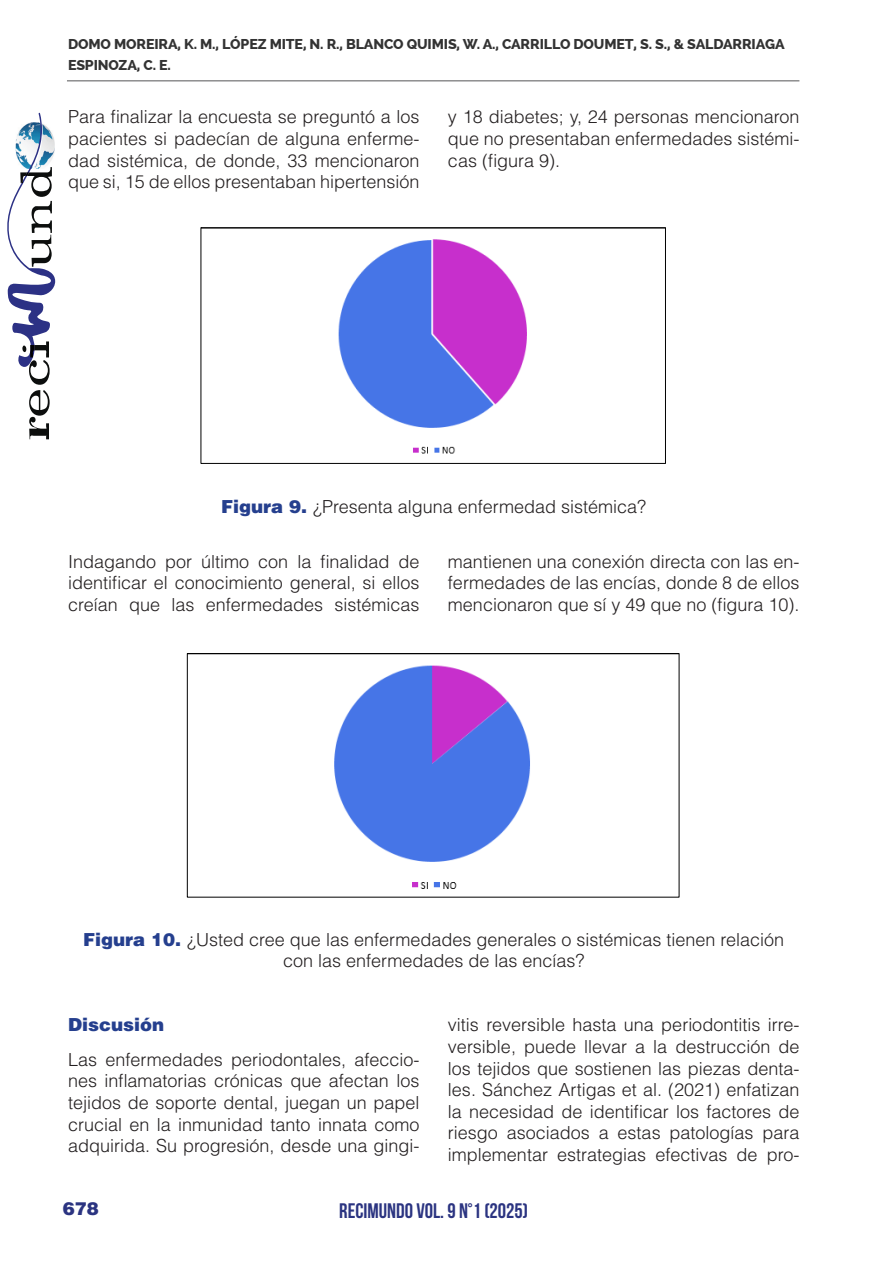
<style>
.page{position:relative;width:893px;height:1263px;background:#fff}
.page>*{position:absolute;margin:0;border:0;box-sizing:border-box;transform-origin:0 0}
.t1{font:700 21px "Bebas Neue";color:#2b3481}
.t2{font:300 18px/21.6px "Helvetica LT Std";color:#231f20;text-align:justify}
.t3{font:900 18px "Helvetica LT Std";color:#253f8e}
.t4{font:900 18px "Helvetica LT Std";color:#2b3481}
.t5{font:800 14.25px/21px "Raleway";letter-spacing:-.01em;color:#333}
.s1{font-weight:900;color:#253f8e}
</style>
<div class="page">
<hr style="left:67px;top:80px;width:732px;height:1px;background:#545557">
<svg style="left:7px;top:113px;width:48px;height:326px"></svg>
<img style="left:338px;top:239px;width:189px;height:215px">
<div style="left:200px;top:227px;width:466px;height:237px;border:1px solid #000"></div>
<img style="left:334px;top:665px;width:196px;height:224px">
<div style="left:187px;top:653px;width:492px;height:244px;border:1px solid #000"></div>
<p class="t5" style="left:68px;top:34px;width:718px">DOMO MOREIRA, K. M., LÓPEZ MITE, N. R., BLANCO QUIMIS, W. A., CARRILLO DOUMET, S. S., &amp; SALDARRIAGA<br>ESPINOZA, C. E.</p>
<p class="t2" style="left:68px;top:106px;width:353px">Para finalizar la encuesta se preguntó a los pacientes si padecían de alguna enferme&shy;dad sistémica, de donde, 33 mencionaron que si, 15 de ellos presentaban hipertensión</p>
<p class="t2" style="left:448px;top:106px;width:353px">y 18 diabetes; y, 24 personas mencionaron que no presentaban enfermedades sistémi&shy;cas (figura 9).</p>
<p class="t2" style="left:221px;top:495px;width:427px"><span class="s1">Figura 9.</span> ¿Presenta alguna enfermedad sistémica?</p>
<p class="t2" style="left:68px;top:550px;width:353px">Indagando por último con la finalidad de identificar el conocimiento general, si ellos creían que las enfermedades sistémicas</p>
<p class="t2" style="left:448px;top:550px;width:353px">mantienen una conexión directa con las en&shy;fermedades de las encías, donde 8 de ellos mencionaron que sí y 49 que no (figura 10).</p>
<p class="t2" style="left:83px;top:928px;width:702px;text-align:center"><span class="s1">Figura 10.</span> ¿Usted cree que las enfermedades generales o sistémicas tienen relación con las enfermedades de las encías?</p>
<p class="t3" style="left:68px;top:1013px;width:98px">Discusión</p>
<p class="t2" style="left:68px;top:1048px;width:353px">Las enfermedades periodontales, afeccio&shy;nes inflamatorias crónicas que afectan los tejidos de soporte dental, juegan un papel crucial en la inmunidad tanto innata como adquirida. Su progresión, desde una gingi-</p>
<p class="t2" style="left:448px;top:1014px;width:353px">vitis reversible hasta una periodontitis irre&shy;versible, puede llevar a la destrucción de los tejidos que sostienen las piezas denta&shy;les. Sánchez Artigas et al. (2021) enfatizan la necesidad de identificar los factores de riesgo asociados a estas patologías para implementar estrategias efectivas de pro-</p>
<p class="t4" style="left:63px;top:1197px;width:38px">678</p>
<p class="t1" style="left:339px;top:1199px;width:190px">RECIMUNDO VOL. 9 N°1 (2025)</p>
</div>
